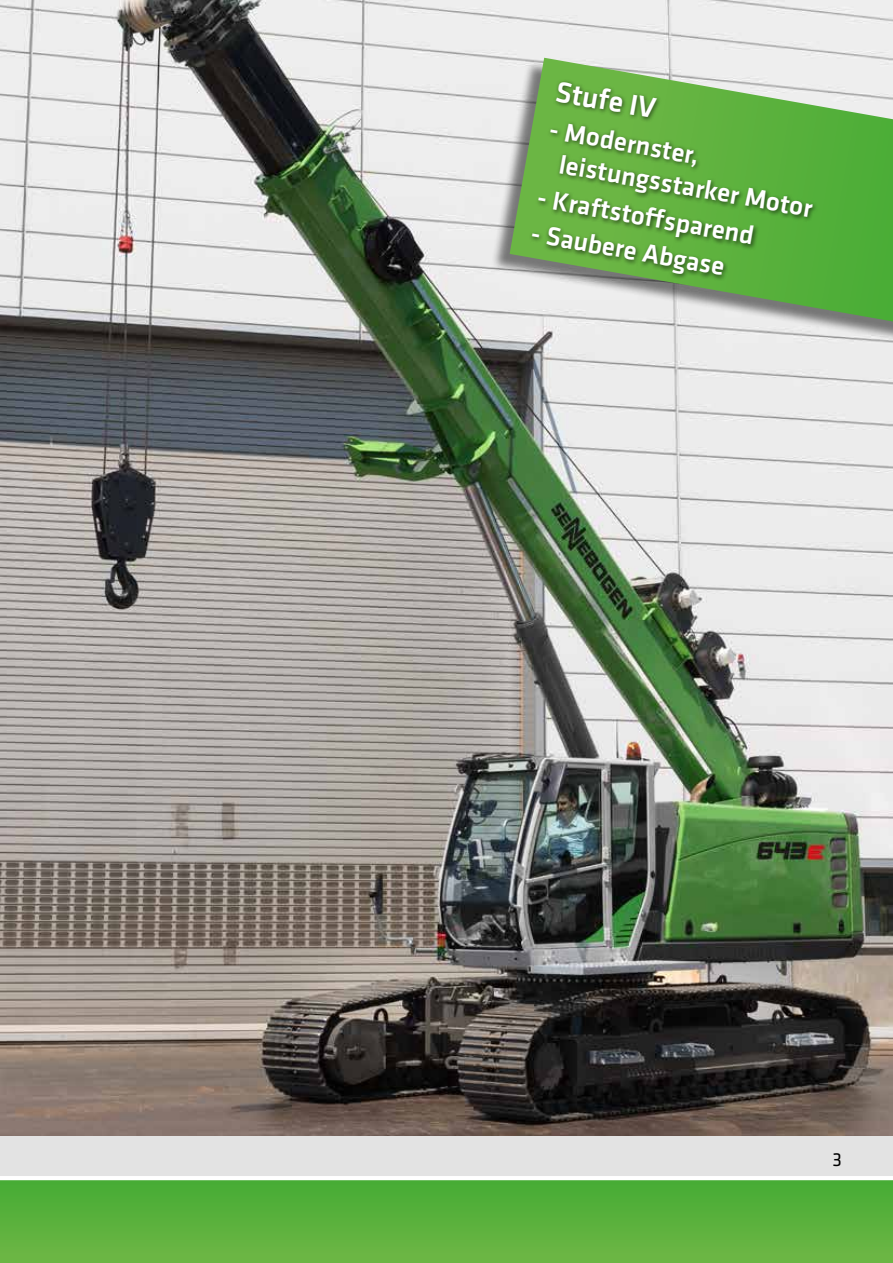
<style>
.page{position:relative;width:893px;height:1263px;background:#fff}
.page>*{position:absolute;margin:0;border:0;box-sizing:border-box;transform-origin:0 0}
.t1{font:500 30px "Klavika Basic";color:#fff}
.t2{font:500 27px/32.4px "Klavika Basic";color:#fff}
.t3{font:19.5px "Klavika Basic";color:#000}
</style>
<div class="page">
<div style="left:0;top:1175px;width:893px;height:88px;background:linear-gradient(to bottom,#43ab33,#6eb645)"></div>
<div style="left:0;top:1135px;width:893px;height:43px;background:#e3e3e3"></div>
<hr style="left:0;top:1176px;width:893px;height:4px;background:#fff">
<img style="left:0;top:0;width:893px;height:1135px">
<div style="left:490px;top:60px;width:403px;height:286px;background:#000;opacity:.5"></div>
<svg style="left:510px;top:58px;width:383px;height:263px;background:#8fc080"></svg>
<div style="left:547px;top:121px;width:271px;height:102px;background:#000;opacity:.6"></div>
<div style="left:553px;top:79px;width:109px;height:45px;background:#000;opacity:.6"></div>
<div style="left:535px;top:189px;width:224px;height:61px;background:#000;opacity:.6"></div>
<div style="left:529px;top:225px;width:200px;height:56px;background:#000;opacity:.6"></div>
<p class="t1" style="left:560px;top:71px;width:103px;rotate:10deg">Stufe IV</p>
<p class="t2" style="left:568px;top:115px;width:259px;text-indent:-16px;rotate:10deg">- Modernster, leistungsstarker Motor</p>
<p class="t2" style="left:540px;top:181px;width:221px;rotate:10deg">- Kraftstoff sparend</p>
<p class="t2" style="left:534px;top:216px;width:198px;rotate:10deg">- Saubere Abgase</p>
<p class="t3" style="left:832px;top:1147px;width:11px">3</p>
</div>
